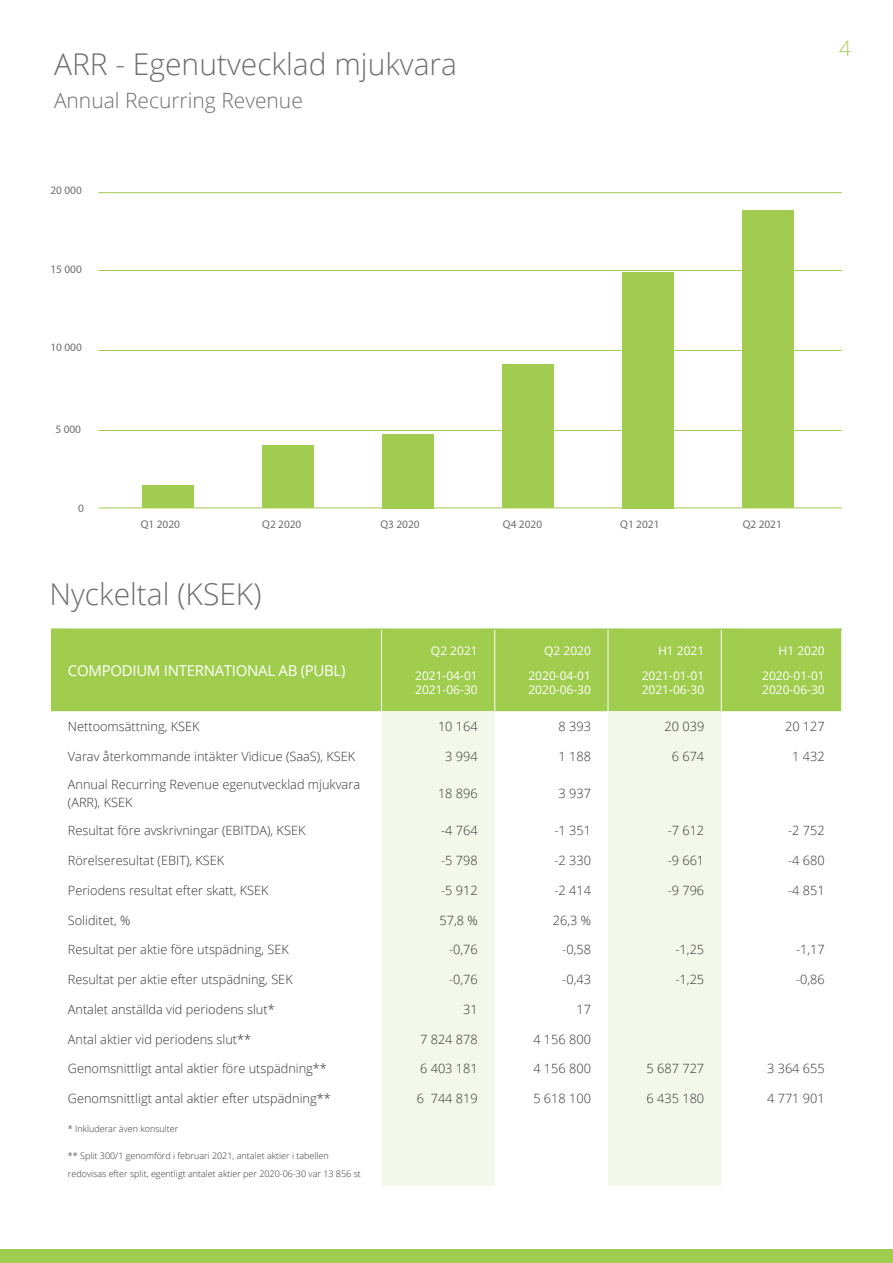
<style>
.page{position:relative;width:893px;height:1263px;background:#fff}
.page>*{position:absolute;margin:0;border:0;box-sizing:border-box;transform-origin:0 0}
.t1{font:300 30px "Open Sans";color:#6d6e70}
.t2{font:300 21px "Open Sans";color:#6d6e70}
.t3{font:300 21px "Open Sans";color:#a0cd4e}
.t4{font:15px "Open Sans";letter-spacing:-.02em;color:#fff}
.t5{font:300 12.75px/18px "Open Sans";color:#333}
.t6{font:12px/24.3px "Open Sans";color:#fff;text-align:right}
.t7{font:11.25px "Myriad Pro";color:#6e6e70}
.t8{font:300 9px/18px "Open Sans";color:#333}
</style>
<div class="page">
<div style="left:0;top:1249px;width:893px;height:14px;background:#a0cd4e"></div>
<div style="left:51px;top:630px;width:790px;height:81px;background:#a0cd4e"></div>
<svg style="left:381px;top:711px;width:340px;height:475px;fill:#f3f8ea"></svg>
<hr style="left:381px;top:630px;width:1px;height:81px;background:#fff">
<hr style="left:494px;top:630px;width:1px;height:81px;background:#fff">
<hr style="left:608px;top:630px;width:1px;height:81px;background:#fff">
<hr style="left:721px;top:630px;width:1px;height:81px;background:#fff">
<hr style="left:51px;top:628px;width:330px;height:2px;background:#a0cd4e">
<hr style="left:381px;top:628px;width:114px;height:2px;background:#a0cd4e">
<hr style="left:495px;top:628px;width:113px;height:2px;background:#a0cd4e">
<hr style="left:608px;top:628px;width:113px;height:2px;background:#a0cd4e">
<hr style="left:721px;top:628px;width:121px;height:2px;background:#a0cd4e">
<hr style="left:98px;top:430px;width:744px;height:1px;background:#a1cc4f">
<hr style="left:98px;top:350px;width:744px;height:1px;background:#a1cc4f">
<hr style="left:98px;top:507px;width:744px;height:1px;background:#a1cc4f">
<hr style="left:98px;top:270px;width:744px;height:1px;background:#a1cc4f">
<hr style="left:98px;top:192px;width:744px;height:1px;background:#a1cc4f">
<div style="left:142px;top:485px;width:52px;height:23px;background:#a1cc4f"></div>
<div style="left:262px;top:446px;width:52px;height:62px;background:#a1cc4f"></div>
<div style="left:382px;top:434px;width:52px;height:74px;background:#a1cc4f"></div>
<div style="left:502px;top:365px;width:52px;height:143px;background:#a1cc4f"></div>
<div style="left:622px;top:272px;width:52px;height:236px;background:#a1cc4f"></div>
<div style="left:742px;top:211px;width:52px;height:297px;background:#a1cc4f"></div>
<h1 class="t1" style="left:54px;top:43px;width:405px">ARR - Egenutvecklad mjukvara</h1>
<h2 class="t2" style="left:54px;top:86px;width:250px">Annual Recurring Revenue</h2>
<p class="t7" style="left:50px;top:183px;width:33px">20 000</p>
<p class="t7" style="left:50px;top:263px;width:33px">15 000</p>
<p class="t7" style="left:50px;top:341px;width:33px">10 000</p>
<h2 class="t3" style="left:839px;top:34px;width:13px">4</h2>
<p class="t7" style="left:56px;top:422px;width:27px">5 000</p>
<p class="t7" style="left:78px;top:501px;width:7px">0</p>
<p class="t7" style="left:141px;top:517px;width:41px">Q1 2020</p>
<p class="t7" style="left:262px;top:517px;width:41px">Q2 2020</p>
<p class="t7" style="left:381px;top:517px;width:41px">Q3 2020</p>
<p class="t7" style="left:503px;top:517px;width:41px">Q4 2020</p>
<p class="t7" style="left:620px;top:517px;width:41px">Q1 2021</p>
<p class="t7" style="left:743px;top:517px;width:41px">Q2 2021</p>
<h1 class="t1" style="left:50px;top:573px;width:214px">Nyckeltal (KSEK)</h1>
<p class="t4" style="left:68px;top:660px;width:279px">COMPODIUM INTERNATIONAL AB (PUBL)</p>
<p class="t6" style="left:415px;top:638px;width:64px">Q2 2021<br>2021-04-01</p>
<p class="t6" style="left:415px;top:677px;width:64px">2021-06-30</p>
<p class="t6" style="left:528px;top:638px;width:64px">Q2 2020<br>2020-04-01</p>
<p class="t6" style="left:528px;top:677px;width:64px">2020-06-30</p>
<p class="t6" style="left:642px;top:638px;width:64px">H1 2021<br>2021-01-01</p>
<p class="t6" style="left:642px;top:677px;width:64px">2021-06-30</p>
<p class="t6" style="left:762px;top:638px;width:64px">H1 2020<br>2020-01-01</p>
<p class="t6" style="left:762px;top:677px;width:64px">2020-06-30</p>
<p class="t5" style="left:68px;top:717px;width:133px">Nettoomsättning, KSEK</p>
<p class="t5" style="left:438px;top:717px;width:41px">10 164</p>
<p class="t5" style="left:559px;top:717px;width:34px">8 393</p>
<p class="t5" style="left:664px;top:717px;width:41px">20 039</p>
<p class="t5" style="left:785px;top:717px;width:41px">20 127</p>
<p class="t5" style="left:68px;top:747px;width:289px">Varav återkommande intäkter Vidicue (SaaS), KSEK</p>
<p class="t5" style="left:445px;top:747px;width:34px">3 994</p>
<p class="t5" style="left:559px;top:747px;width:34px">1 188</p>
<p class="t5" style="left:672px;top:747px;width:34px">6 674</p>
<p class="t5" style="left:792px;top:747px;width:34px">1 432</p>
<p class="t5" style="left:68px;top:775px;width:294px">Annual Recurring Revenue egenutvecklad mjukvara (ARR), KSEK</p>
<p class="t5" style="left:438px;top:784px;width:41px">18 896</p>
<p class="t5" style="left:559px;top:784px;width:34px">3 937</p>
<p class="t5" style="left:68px;top:821px;width:239px">Resultat före avskrivningar (EBITDA), KSEK</p>
<p class="t5" style="left:441px;top:821px;width:38px">-4 764</p>
<p class="t5" style="left:554px;top:821px;width:38px">-1 351</p>
<p class="t5" style="left:668px;top:821px;width:38px">-7 612</p>
<p class="t5" style="left:788px;top:821px;width:38px">-2 752</p>
<p class="t5" style="left:68px;top:851px;width:158px">Rörelseresultat (EBIT), KSEK</p>
<p class="t5" style="left:441px;top:851px;width:38px">-5 798</p>
<p class="t5" style="left:554px;top:851px;width:38px">-2 330</p>
<p class="t5" style="left:668px;top:851px;width:38px">-9 661</p>
<p class="t5" style="left:788px;top:851px;width:38px">-4 680</p>
<p class="t5" style="left:68px;top:881px;width:202px">Periodens resultat efter skatt, KSEK</p>
<p class="t5" style="left:441px;top:881px;width:38px">-5 912</p>
<p class="t5" style="left:554px;top:881px;width:38px">-2 414</p>
<p class="t5" style="left:668px;top:881px;width:38px">-9 796</p>
<p class="t5" style="left:788px;top:881px;width:38px">-4 851</p>
<p class="t5" style="left:68px;top:910px;width:64px">Soliditet, %</p>
<p class="t5" style="left:439px;top:910px;width:40px">57,8 %</p>
<p class="t5" style="left:553px;top:910px;width:40px">26,3 %</p>
<p class="t5" style="left:68px;top:940px;width:223px">Resultat per aktie före utspädning, SEK</p>
<p class="t5" style="left:449px;top:940px;width:30px">-0,76</p>
<p class="t5" style="left:562px;top:940px;width:30px">-0,58</p>
<p class="t5" style="left:675px;top:940px;width:30px">-1,25</p>
<p class="t5" style="left:796px;top:940px;width:30px">-1,17</p>
<p class="t5" style="left:68px;top:970px;width:226px">Resultat per aktie efter utspädning, SEK</p>
<p class="t5" style="left:449px;top:970px;width:30px">-0,76</p>
<p class="t5" style="left:562px;top:970px;width:30px">-0,43</p>
<p class="t5" style="left:675px;top:970px;width:30px">-1,25</p>
<p class="t5" style="left:796px;top:970px;width:30px">-0,86</p>
<p class="t5" style="left:68px;top:1000px;width:208px">Antalet anställda vid periodens slut*</p>
<p class="t5" style="left:463px;top:1000px;width:16px">31</p>
<p class="t5" style="left:576px;top:1000px;width:16px">17</p>
<p class="t5" style="left:68px;top:1029px;width:185px">Antal aktier vid periodens slut**</p>
<p class="t5" style="left:420px;top:1029px;width:59px">7 824 878</p>
<p class="t5" style="left:533px;top:1029px;width:59px">4 156 800</p>
<p class="t5" style="left:68px;top:1059px;width:261px">Genomsnittligt antal aktier före utspädning**</p>
<p class="t5" style="left:420px;top:1059px;width:59px">6 403 181</p>
<p class="t5" style="left:533px;top:1059px;width:59px">4 156 800</p>
<p class="t5" style="left:647px;top:1059px;width:59px">5 687 727</p>
<p class="t5" style="left:767px;top:1059px;width:59px">3 364 655</p>
<p class="t5" style="left:68px;top:1089px;width:264px">Genomsnittligt antal aktier efter utspädning**</p>
<p class="t5" style="left:417px;top:1089px;width:62px">6 744 819</p>
<p class="t5" style="left:533px;top:1089px;width:59px">5 618 100</p>
<p class="t5" style="left:647px;top:1089px;width:59px">6 435 180</p>
<p class="t5" style="left:767px;top:1089px;width:59px">4 771 901</p>
<p class="t8" style="left:68px;top:1119px;width:112px">* Inkluderar även konsulter</p>
<p class="t8" style="left:68px;top:1147px;width:294px">** Split 300/1 genomförd i februari 2021, antalet aktier i tabellen redovisas efter split, egentligt antalet aktier per 2020-06-30 var 13 856 st</p>
</div>
